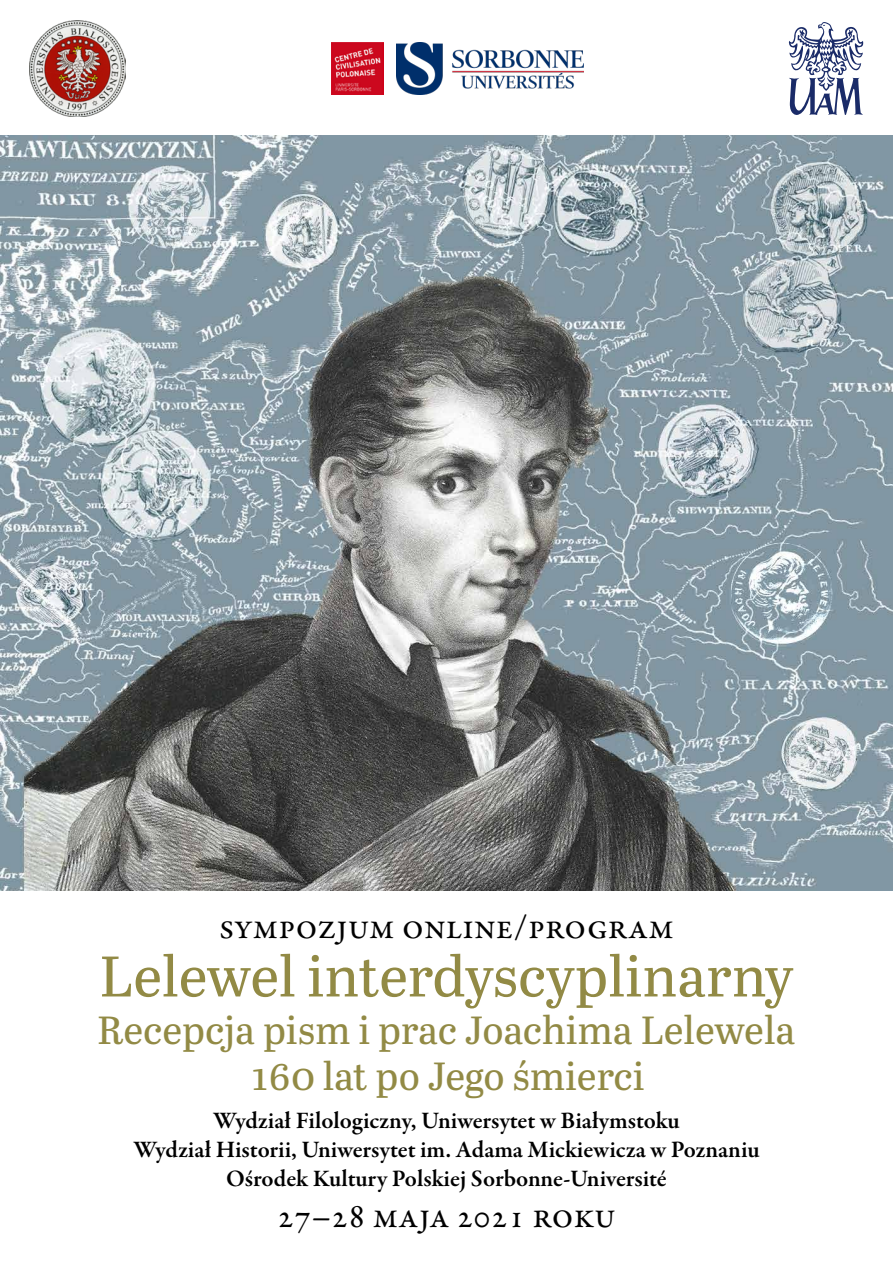
<style>
.page{position:relative;width:893px;height:1263px;background:#fff}
.page>*{position:absolute;margin:0;border:0;box-sizing:border-box;transform-origin:0 0}
.t1{font:57px "Abril Text";color:#928a45}
.t2{font:39.15px/45.5px "Abril Text";color:#928a45;text-align:center}
.t3{font:36px "Garamond Premr Pro";color:#000}
.t4{font:600 24px/28.8px "Garamond Premr Pro";color:#000;text-align:center}
</style>
<div class="page">
<img style="left:0;top:136px;width:893px;height:755px">
<img style="left:30px;top:21px;width:96px;height:95px">
<svg style="left:789px;top:22px;width:74px;height:93px"></svg>
<img style="left:397px;top:43px;width:186px;height:51px">
<img style="left:331px;top:43px;width:52px;height:51px">
<h3 class="t3" style="left:219px;top:905px;width:457px">sympozjum online/program</h3>
<h1 class="t1" style="left:100px;top:935px;width:695px">Lelewel interdyscyplinarny</h1>
<h2 class="t2" style="left:98px;top:1006px;width:699px">Recepcja pism i prac Joachima Lelewela<br>160 lat po Jego śmierci</h2>
<p class="t4" style="left:133px;top:1106px;width:628px">Wydział Filologiczny, Uniwersytet w Białymstoku<br>Wydział Historii, Uniwersytet im. Adama Mickiewicza w Poznaniu<br>Ośrodek Kultury Polskiej Sorbonne-Université</p>
<h3 class="t3" style="left:277px;top:1194px;width:340px">27–28 maja 2021 roku</h3>
</div>
